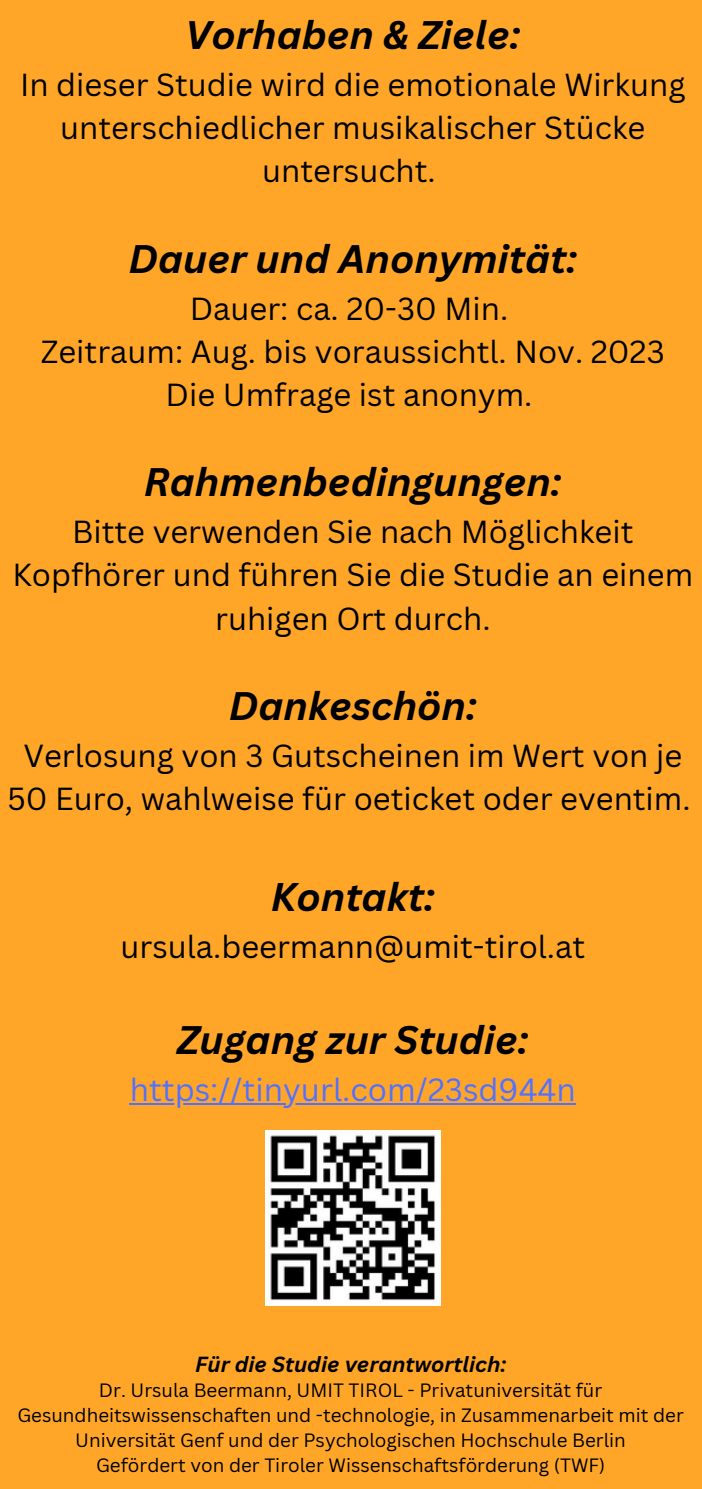
<style>
.page{position:relative;width:702px;height:1489px;background:#fff}
.page>*{position:absolute;margin:0;border:0;box-sizing:border-box;transform-origin:0 0}
.t1{font:italic 700 39px "Canva Sans";color:#000}
.t2{font:italic 700 38.75px "Canva Sans";color:#000}
.t3{font:31.25px "Canva Sans";color:#5271ff}
.t4{font:31px/43.2px "Canva Sans";color:#000;text-align:center}
.t5{font:italic 700 21.25px "Canva Sans";color:#000}
.t6{font:18.75px/25px "Canva Sans";color:#000;text-align:center}
</style>
<div class="page">
<div style="left:0;top:0;width:701px;height:1489px;background:#ffa629"></div>
<hr style="left:130px;top:1103px;width:445px;height:2px;background:#5271ff">
<img style="left:265px;top:1131px;width:175px;height:174px">
<p class="t2" style="left:185px;top:8px;width:336px">Vorhaben &amp; Ziele:</p>
<p class="t4" style="left:20px;top:62px;width:666px">In dieser Studie wird die emotionale Wirkung unterschiedlicher musikalischer Stücke untersucht.</p>
<p class="t2" style="left:128px;top:231px;width:450px">Dauer und Anonymität:</p>
<p class="t4" style="left:189px;top:286px;width:320px">Dauer: ca. 20-30 Min.</p>
<p class="t4" style="left:41px;top:329px;width:625px">Zeitraum: Aug. bis voraussichtl. Nov. 2023</p>
<p class="t4" style="left:165px;top:372px;width:368px">Die Umfrage ist anonym.</p>
<p class="t2" style="left:144px;top:455px;width:419px">Rahmenbedingungen:</p>
<p class="t4" style="left:12px;top:509px;width:682px">Bitte verwenden Sie nach Möglichkeit<br>Kopfhörer und führen Sie die Studie an einem ruhigen Ort durch.</p>
<p class="t2" style="left:229px;top:678px;width:249px">Dankeschön:</p>
<p class="t4" style="left:7px;top:733px;width:684px">Verlosung von 3 Gutscheinen im Wert von je<br>50 Euro, wahlweise für oeticket oder eventim.</p>
<p class="t1" style="left:270px;top:870px;width:165px">Kontakt:</p>
<p class="t4" style="left:120px;top:925px;width:466px">ursula.beermann@umit-tirol.at</p>
<p class="t2" style="left:177px;top:1013px;width:353px">Zugang zur Studie:</p>
<p class="t3" style="left:130px;top:1068px;width:447px">https://tinyurl.com/23sd944n</p>
<p class="t5" style="left:195px;top:1349px;width:312px">Für die Studie verantwortlich:</p>
<p class="t6" style="left:17px;top:1377px;width:667px">Dr. Ursula Beermann, UMIT TIROL - Privatuniversität für<br>Gesundheitswissenschaften und -technologie, in Zusammenarbeit mit der<br>Universität Genf und der Psychologischen Hochschule Berlin</p>
<p class="t6" style="left:96px;top:1452px;width:510px">Gefördert von der Tiroler Wissenschaftsförderung (TWF)</p>
</div>
